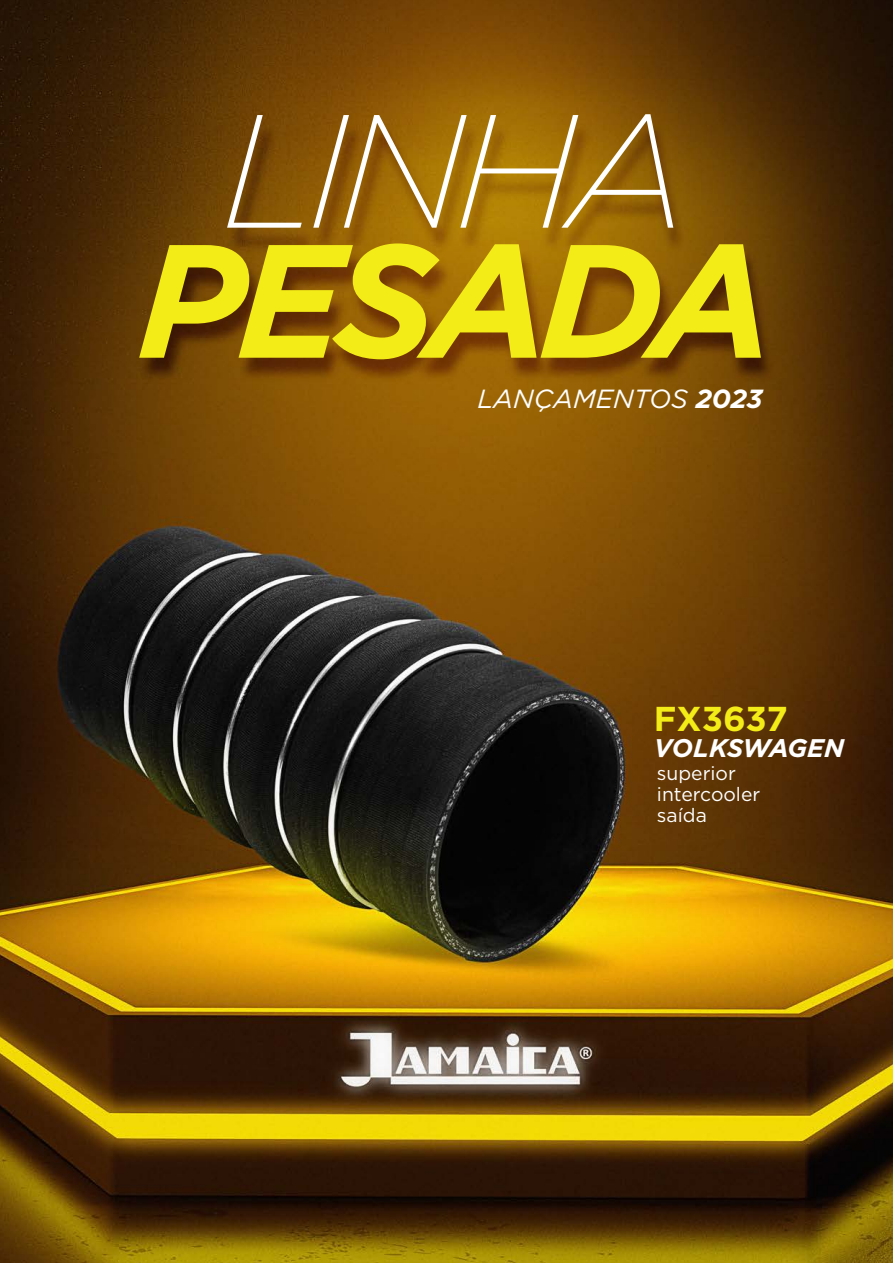
<style>
.page{position:relative;width:893px;height:1263px;background:#fff}
.page>*{position:absolute;margin:0;border:0;box-sizing:border-box;transform-origin:0 0}
.t1{font:italic 700 160.95px "Gotham";letter-spacing:-.06em;color:#f4ec17}
.t2{font:italic 200 160.95px "Gotham";letter-spacing:-.06em;color:#fff}
.t3{font:700 34.5px "Gotham";color:#f4ec17}
.t4{font:italic 26.25px "Gotham";color:#fff}
.t5{font:italic 700 25.5px "Gotham";letter-spacing:-.015em;color:#fff}
.t6{font:19.35px "Gotham";color:#fff}
.s1{font-weight:700}
</style>
<div class="page">
<img style="left:0;top:0;width:893px;height:1263px">
<p class="t2" style="left:221px;top:71px;width:469px">LINHA</p>
<p class="t1" style="left:137px;top:194px;width:637px">PESADA</p>
<p class="t4" style="left:477px;top:382px;width:287px">LANÇAMENTOS <span class="s1">2023</span></p>
<p class="t3" style="left:654px;top:696px;width:135px">FX3637</p>
<p class="t5" style="left:654px;top:731px;width:192px">VOLKSWAGEN</p>
<p class="t6" style="left:657px;top:761px;width:80px">superior</p>
<p class="t6" style="left:657px;top:782px;width:105px">intercooler</p>
<p class="t6" style="left:657px;top:803px;width:51px">saída</p>
</div>
